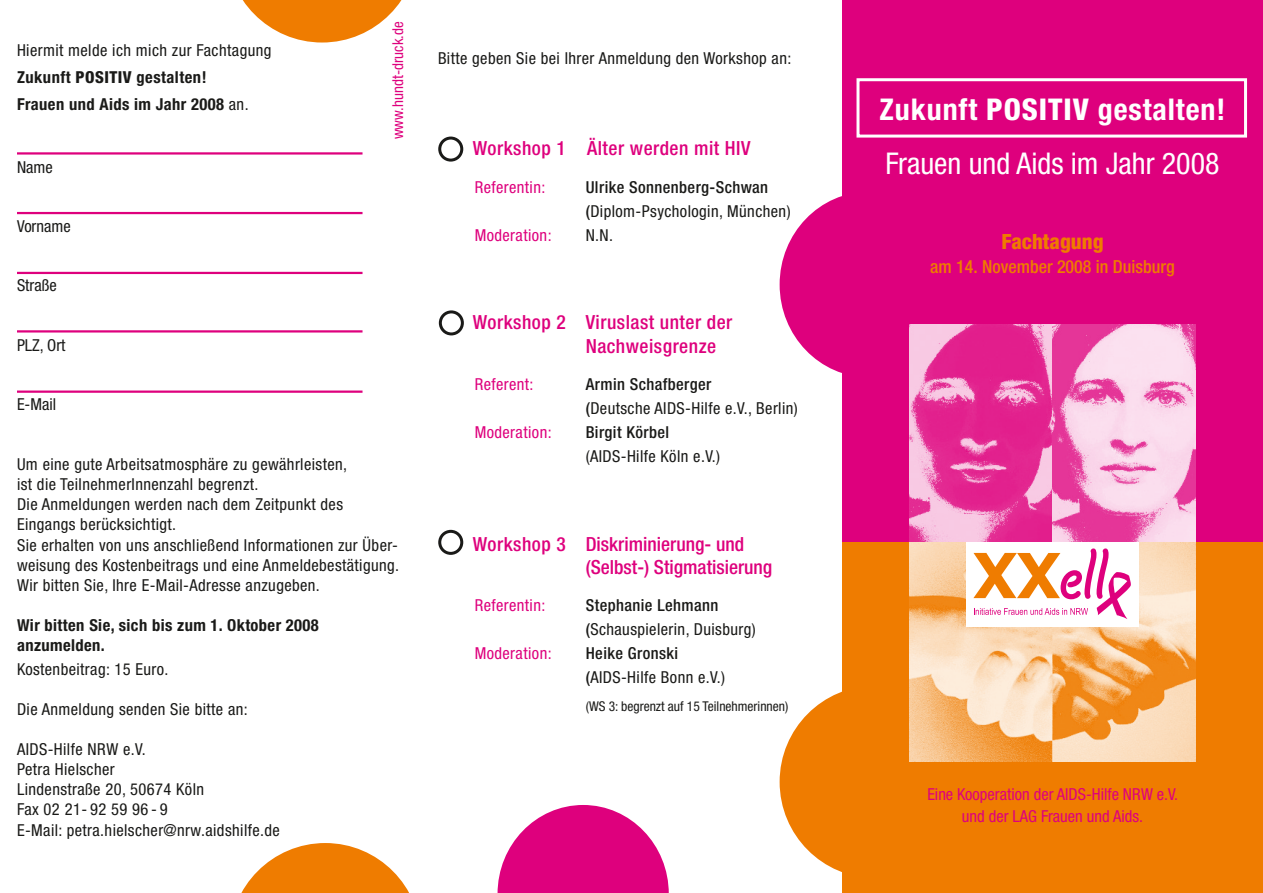
<style>
.page{position:relative;width:1263px;height:893px;background:#fff}
.page>*{position:absolute;margin:0;border:0;box-sizing:border-box;transform-origin:0 0}
.t1{font:condensed 30px/54px "Helvetica Neue";color:#fff}
.t2{font:800 condensed 21px "Helvetica Neue";color:#ef7c00}
.t3{font:500 condensed 19.5px/23.2px "Helvetica Neue";letter-spacing:.025em;color:#de007d}
.t4{font:500 condensed 19.5px/23.2px "Helvetica Neue";color:#de007d}
.t5{font:500 condensed 18px "Helvetica Neue";color:#ef7c00}
.t6{font:condensed 16.5px/20.1px "Helvetica Neue";letter-spacing:.025em;color:#1a1a18}
.t7{font:700 condensed 16.5px/27px "Helvetica Neue";letter-spacing:.025em;color:#1a1a18}
.t8{font:condensed 16.5px "Helvetica Neue";letter-spacing:.025em;color:#de007d}
.t9{font:condensed 16.5px/21.6px "Helvetica Neue";color:#de007d;text-align:center}
.t10{font:500 condensed 16.5px "Helvetica Neue";letter-spacing:.025em;color:#1a1a18}
.t11{font:condensed 16.5px "Helvetica Neue";color:#1a1a18}
.t12{font:condensed 15px "Helvetica Neue";color:#de007d}
.t13{font:condensed 13.5px "Helvetica Neue";color:#1a1a18}
.s1{font-weight:400}
.s2{font-weight:800}
.s3{font-weight:500}
.s4{font-weight:700}
</style>
<div class="page">
<div style="left:842px;top:0;width:421px;height:543px;background:#de007d"></div>
<div style="left:842px;top:543px;width:421px;height:350px;background:#ef7c00"></div>
<div style="left:856px;top:78px;width:391px;height:60px;border:3px solid #fff"></div>
<hr style="left:17px;top:152px;width:345px;height:3px;background:#de007d">
<hr style="left:17px;top:212px;width:345px;height:2px;background:#de007d">
<hr style="left:17px;top:272px;width:345px;height:2px;background:#de007d">
<hr style="left:17px;top:330px;width:345px;height:3px;background:#de007d">
<hr style="left:17px;top:390px;width:345px;height:3px;background:#de007d">
<div style="left:438px;top:137px;width:25px;height:25px;border:3px solid #1a1a18;border-radius:50%"></div>
<div style="left:439px;top:310px;width:25px;height:25px;border:3px solid #1a1a18;border-radius:50%"></div>
<div style="left:438px;top:530px;width:25px;height:25px;border:3px solid #1a1a18;border-radius:50%"></div>
<svg style="left:497px;top:805px;width:172px;height:88px"></svg>
<div style="left:780px;top:192px;width:178px;height:185px;background:#de007d;border-radius:50%"></div>
<svg style="left:242px;top:0;width:160px;height:43px"></svg>
<div style="left:780px;top:686px;width:191px;height:192px;background:#ef7c00;border-radius:50%"></div>
<svg style="left:241px;top:843px;width:168px;height:50px"></svg>
<img style="left:909px;top:325px;width:286px;height:436px">
<div style="left:966px;top:543px;width:173px;height:84px;background:#fff"></div>
<svg style="left:973px;top:548px;width:158px;height:71px"></svg>
<p class="t7" style="left:17px;top:36px;width:256px"><span class="s1">Hiermit melde ich mich zur Fachtagung<br></span>Zukunft <span class="s2">POSITIV</span> gestalten!<br>Frauen und Aids im Jahr 2008 <span class="s1">an.</span></p>
<p class="t6" style="left:17px;top:157px;width:37px">Name</p>
<p class="t11" style="left:17px;top:217px;width:55px">Vorname</p>
<p class="t6" style="left:17px;top:275px;width:41px">Straße</p>
<p class="t6" style="left:17px;top:335px;width:50px">PLZ, Ort</p>
<p class="t6" style="left:17px;top:394px;width:41px">E-Mail</p>
<p class="t12" style="left:389px;top:139px;width:119px;rotate:-90deg">www.hundt-druck.de</p>
<p class="t6" style="left:17px;top:454px;width:384px">Um eine gute Arbeitsatmosphäre zu gewährleisten,<br>ist die TeilnehmerInnenzahl begrenzt.<br>Die Anmeldungen werden nach dem Zeitpunkt des Eingangs berücksichtigt.<br>Sie erhalten von uns anschließend Informationen zur Über&shy;weisung des Kostenbeitrags und eine Anmeldebestätigung.<br>Wir bitten Sie, Ihre E-Mail-Adresse anzugeben.</p>
<p class="t7" style="left:17px;top:615px;width:303px;line-height:20.1px">Wir bitten Sie, sich bis zum 1. Oktober 2008 anzumelden.</p>
<p class="t6" style="left:17px;top:659px;width:153px">Kostenbeitrag: 15 Euro.</p>
<p class="t6" style="left:17px;top:699px;width:232px">Die Anmeldung senden Sie bitte an:</p>
<p class="t6" style="left:17px;top:739px;width:264px">AIDS-Hilfe NRW e.V.<br>Petra Hielscher<br>Lindenstraße 20, 50674 Köln<br>Fax 02 21- 92 59 96 - 9<br>E-Mail: petra.hielscher@nrw.aidshilfe.de</p>
<p class="t6" style="left:438px;top:48px;width:355px">Bitte geben Sie bei Ihrer Anmeldung den Workshop an:</p>
<p class="t3" style="left:473px;top:137px;width:279px">Workshop 1 Älter werden mit HIV</p>
<p class="t8" style="left:475px;top:178px;width:72px">Referentin:</p>
<p class="t6" style="left:586px;top:175px;width:206px;line-height:24px"><span class="s3">Ulrike Sonnenberg-Schwan (</span>Diplom-Psychologin, München)</p>
<p class="t8" style="left:475px;top:226px;width:78px">Moderation:</p>
<p class="t6" style="left:586px;top:225px;width:29px">N.N.</p>
<p class="t3" style="left:586px;top:311px;width:148px;text-indent:-113px">Workshop 2 Viruslast unter der<br>Nachweisgrenze</p>
<p class="t8" style="left:475px;top:375px;width:60px">Referent:</p>
<p class="t6" style="left:586px;top:372px;width:214px;line-height:24px"><span class="s3">Armin Schafberger<br>(</span>Deutsche AIDS-Hilfe e.V., Berlin)</p>
<p class="t8" style="left:475px;top:423px;width:78px">Moderation:</p>
<p class="t10" style="left:586px;top:422px;width:85px">Birgit Körbel</p>
<p class="t6" style="left:586px;top:446px;width:136px">(AIDS-Hilfe Köln e.V.)</p>
<p class="t4" style="left:586px;top:532px;width:188px;text-indent:-113px">Workshop 3 Diskriminierung- und (Selbst-) Stigmatisierung</p>
<p class="t8" style="left:475px;top:596px;width:72px">Referentin:</p>
<p class="t6" style="left:586px;top:593px;width:172px;line-height:24px"><span class="s3">Stephanie Lehmann (</span>Schauspielerin, Duisburg)</p>
<p class="t8" style="left:475px;top:644px;width:78px">Moderation:</p>
<p class="t6" style="left:586px;top:641px;width:141px;line-height:24px"><span class="s3">Heike Gronski (</span>AIDS-Hilfe Bonn e.V.)</p>
<p class="t13" style="left:586px;top:699px;width:204px">(WS 3: begrenzt auf 15 Teilnehmerinnen)</p>
<h1 class="t1" style="left:880px;top:82px;width:347px"><span class="s4">Zukunft</span> <span class="s2">POSITIV</span> <span class="s4">gestalten!<br></span>Frauen und Aids im Jahr 2008</h1>
<p class="t2" style="left:1001px;top:228px;width:104px">Fachtagung</p>
<p class="t5" style="left:930px;top:256px;width:246px">am 14. November 2008 in Duisburg</p>
<p class="t9" style="left:927px;top:783px;width:252px">Eine Kooperation der AIDS-Hilfe NRW e.V. und der LAG Frauen und Aids.</p>
</div>
